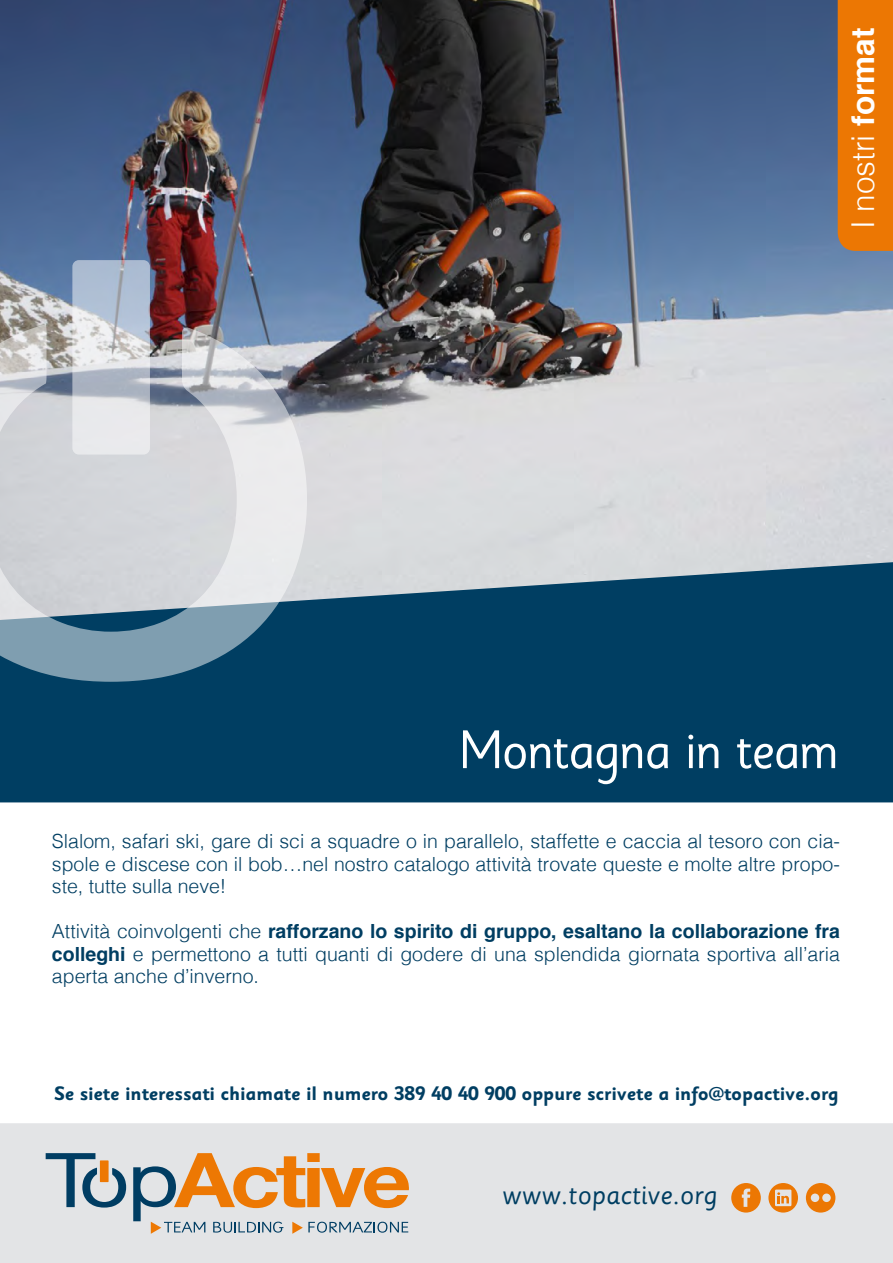
<style>
.page{position:relative;width:893px;height:1263px;background:#fff}
.page>*{position:absolute;margin:0;border:0;box-sizing:border-box;transform-origin:0 0}
.t1{font:54px "Sassoon Sans Std";letter-spacing:-.03em;color:#fff}
.t2{font:300 31.5px "Helvetica";color:#fff}
.t3{font:28.5px "Sassoon Primary Std";color:#003e62}
.t4{font:300 19.5px/22.5px "Helvetica";color:#003e62;text-align:justify}
.t5{font:700 19.5px "Sassoon Sans Std";letter-spacing:-.01em;color:#003e62}
.s1{font-weight:700}
</style>
<div class="page">
<div style="left:0;top:1123px;width:893px;height:140px;background:#e3e4e6"></div>
<svg style="left:731px;top:1183px;width:30px;height:29px"></svg>
<svg style="left:768px;top:1183px;width:30px;height:29px"></svg>
<svg style="left:46px;top:1153px;width:80px;height:54px;background:#9aa9b2"></svg>
<svg style="left:133px;top:1153px;width:276px;height:81px;background:#d4ba9f"></svg>
<svg style="left:806px;top:1183px;width:29px;height:29px"></svg>
<img style="left:0;top:0;width:893px;height:562px">
<div style="left:0;top:562px;width:893px;height:240px;background:#003e62"></div>
<div style="left:838px;top:0;width:55px;height:251px;background:#ec7703"></div>
<svg style="left:72px;top:260px;width:78px;height:194px;background:#b1bfd2"></svg>
<svg style="left:0;top:324px;width:307px;height:358px;background:#b4bec7"></svg>
<h2 class="t2" style="left:836px;top:229px;width:203px;rotate:-90deg">I nostri <span class="s1">format</span></h2>
<h1 class="t1" style="left:459px;top:717px;width:382px">Montagna in team</h1>
<p class="t4" style="left:52px;top:829px;width:789px">Slalom, safari ski, gare di sci a squadre o in parallelo, staffette e caccia al tesoro con cia&shy;spole e discese con il bob…nel nostro catalogo attività trovate queste e molte altre propo&shy;ste, tutte sulla neve!</p>
<p class="t4" style="left:52px;top:919px;width:790px">Attività coinvolgenti che <span class="s1">rafforzano lo spirito di gruppo, esaltano la collaborazione fra colleghi</span> e permettono a tutti quanti di godere di una splendida giornata sportiva all’aria aperta anche d’inverno.</p>
<p class="t5" style="left:54px;top:1081px;width:786px">Se siete interessati chiamate il numero 389 40 40 900 oppure scrivete a info@topactive.org</p>
<h3 class="t3" style="left:502px;top:1179px;width:217px">www.topactive.org</h3>
</div>
